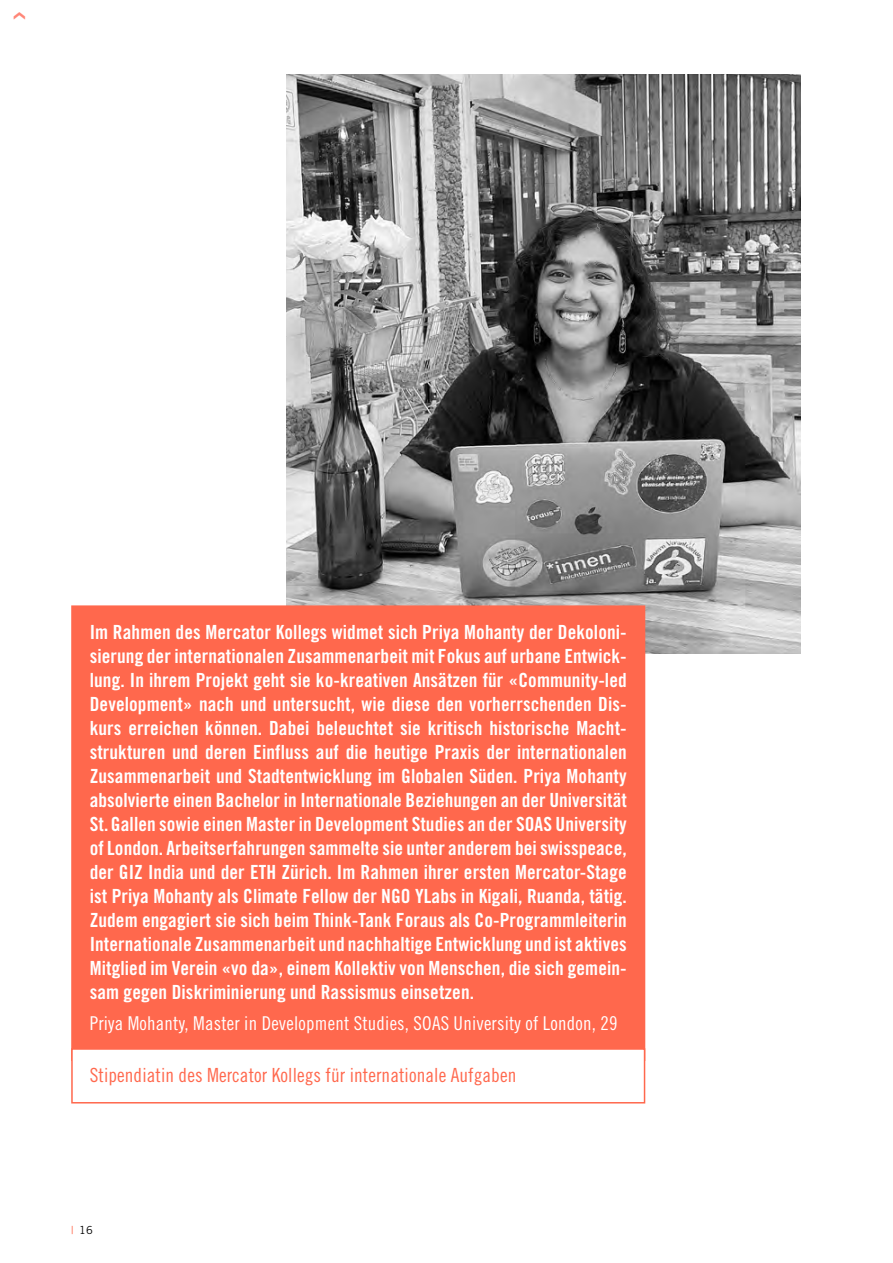
<style>
.page{position:relative;width:893px;height:1263px;background:#fff}
.page>*{position:absolute;margin:0;border:0;box-sizing:border-box;transform-origin:0 0}
.t1{font:19.5px/24px "Trade Gothic Bold Cond Twenty";letter-spacing:.005em;color:#fff;text-align:justify}
.t2{font:19.5px "Trade Gothic Cond Eighteen";letter-spacing:.005em;color:#ff684d}
.t3{font:19.05px "Trade Gothic Cond Eighteen";letter-spacing:.01em;color:#fff}
.t4{font:11.1px "Trade Gothic";color:#000}
.s1{font-family:"Trade Gothic Cond Eighteen";color:#ff684d}
</style>
<div class="page">
<img style="left:287px;top:74px;width:513px;height:579px">
<div style="left:72px;top:606px;width:572px;height:454px;background:#ff684d"></div>
<div style="left:72px;top:1049px;width:572px;height:54px;background:#fff"></div>
<div style="left:71px;top:1048px;width:574px;height:55px;border:2px solid #ff684d"></div>
<p class="t1" style="left:90px;top:620px;width:539px">Im Rahmen des Mercator Kollegs widmet sich Priya Mohanty der Dekoloni&shy;sierung der internationalen Zusammenarbeit mit Fokus auf urbane Entwick&shy;lung. In ihrem Projekt geht sie ko-kreativen Ansätzen für «Community-led Development» nach und untersucht, wie diese den vorherrschenden Dis&shy;kurs erreichen können. Dabei beleuchtet sie kritisch historische Macht&shy;strukturen und deren Einfluss auf die heutige Praxis der internationalen Zusammenarbeit und Stadtentwicklung im Globalen Süden. Priya Mohanty absolvierte einen Bachelor in Internationale Beziehungen an der Universität St. Gallen sowie einen Master in Development Studies an der SOAS University of London. Arbeitserfahrungen sammelte sie unter anderem bei swisspeace, der GIZ India und der ETH Zürich. Im Rahmen ihrer ersten Mercator-Stage ist Priya Mohanty als Climate Fellow der NGO YLabs in Kigali, Ruanda, tätig.<br>Zudem engagiert sie sich beim Think-Tank Foraus als Co-Programmleiterin Internationale Zusammenarbeit und nachhaltige Entwicklung und ist aktives Mitglied im Verein «vo da», einem Kollektiv von Menschen, die sich gemein&shy;sam gegen Diskriminierung und Rassismus einsetzen.</p>
<p class="t3" style="left:90px;top:1012px;width:529px">Priya Mohanty, Master in Development Studies, SOAS University of London, 29</p>
<p class="t2" style="left:90px;top:1063px;width:428px">Stipendiatin des Mercator Kollegs für internationale Aufgaben</p>
<p class="t4" style="left:71px;top:1224px;width:23px"><span class="s1">|</span> 16</p>
</div>
